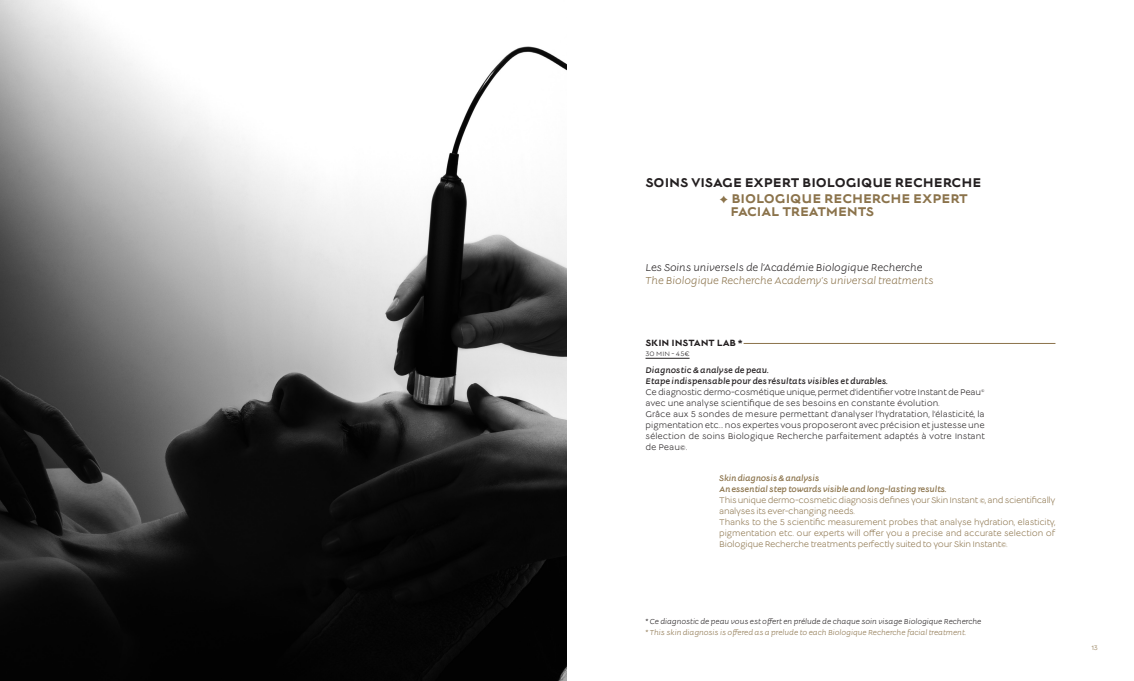
<style>
.page{position:relative;width:1134px;height:681px;background:#fff}
.page>*{position:absolute;margin:0;border:0;box-sizing:border-box;transform-origin:0 0}
.gros_titre_FR{font:700 14px "Lucien";color:#231f20}
.gros_titre_EN{font:700 14px "Lucien";color:#8b734b}
.gros_titre_EN-2{font:700 14px "Lucien";letter-spacing:-.02em;color:#8b734b}
.massage_FR{font:italic 11px "Lucien";color:#8b734b}
.labeur_FR{font:italic 11px "Lucien";color:#231f20}
.massage_FR-2{font:700 10px "Lucien";letter-spacing:-.01em;color:#231f20}
.labeur_FR-2{font:9px/11px "Lucien";letter-spacing:-.01em;color:#231f20}
.labeur_EN{font:9px/11px "Lucien";letter-spacing:-.025em;color:#8b734b}
.labeur_FR-3{font:italic 9px "Lucien";color:#231f20}
.labeur_EN-2{font:italic 9px "Lucien";letter-spacing:-.02em;color:#8b734b}
.labeur_FR-4{font:italic 8px "Lucien";color:#231f20}
.labeur_EN-3{font:italic 8px "Lucien";color:#8b734b}
.heure{font:7px "Lucien";color:#231f20}
.t1{font:7px "Lucien";color:#8b734b}
</style>
<div class="page">
<img style="left:0;top:0;width:567px;height:680px">
<hr style="left:645px;top:358px;width:44px;height:1px;background:#231f20">
<hr style="left:744px;top:343px;width:311px;height:1px;background:#8b734b">
<p class="gros_titre_FR" style="left:645px;top:176px;width:337px">SOINS VISAGE EXPERT BIOLOGIQUE RECHERCHE</p>
<p class="gros_titre_EN" style="left:719px;top:192px;width:250px">♢ BIOLOGIQUE RECHERCHE EXPERT</p>
<p class="gros_titre_EN-2" style="left:730px;top:205px;width:145px">FACIAL TREATMENTS</p>
<p class="labeur_FR" style="left:645px;top:262px;width:278px">Les Soins universels de l’Académie Biologique Recherche</p>
<p class="massage_FR" style="left:645px;top:275px;width:290px">The Biologique Recherche Academy’s universal treatments</p>
<p class="massage_FR-2" style="left:645px;top:338px;width:98px">SKIN INSTANT LAB *</p>
<p class="heure" style="left:645px;top:351px;width:46px">30 MIN - 45€</p>
<p class="labeur_FR-3" style="left:645px;top:366px;width:125px">Diagnostic &amp; analyse de peau.</p>
<p class="labeur_FR-3" style="left:645px;top:377px;width:244px">Etape indispensable pour des résultats visibles et durables.</p>
<p class="labeur_FR-2" style="left:645px;top:387px;width:341px">Ce diagnostic dermo-cosmétique unique, permet d’identifier votre Instant de Peau<sup>© </sup>avec une analyse scientifique de ses besoins en constante évolution.</p>
<p class="labeur_FR-2" style="left:645px;top:409px;width:341px;text-align:justify">Grâce aux 5 sondes de mesure permettant d’analyser l’hydratation, l’élasticité, la pigmentation etc... nos expertes vous proposeront avec précision et justesse une sélection de soins Biologique Recherche parfaitement adaptés à votre Instant de Peau©.</p>
<p class="labeur_EN-2" style="left:719px;top:474px;width:102px">Skin diagnosis &amp; analysis</p>
<p class="labeur_EN-2" style="left:719px;top:485px;width:229px">An essential step towards visible and long-lasting results.</p>
<p class="labeur_EN" style="left:719px;top:495px;width:338px">This unique dermo-cosmetic diagnosis defines your Skin Instant ©, and scientifically analyses its ever-changing needs.</p>
<p class="labeur_EN" style="left:719px;top:517px;width:338px;text-align:justify">Thanks to the 5 scientific measurement probes that analyse hydration, elasticity, pigmentation etc. our experts will offer you a precise and accurate selection of Biologique Recherche treatments perfectly suited to your Skin Instant©.</p>
<p class="labeur_FR-4" style="left:645px;top:618px;width:337px">* Ce diagnostic de peau vous est offert en prélude de chaque soin visage Biologique Recherche</p>
<p class="labeur_EN-3" style="left:645px;top:629px;width:322px">* This skin diagnosis is offered as a prelude to each Biologique Recherche facial treatment.</p>
<p class="t1" style="left:1091px;top:644px;width:8px">13</p>
</div>
